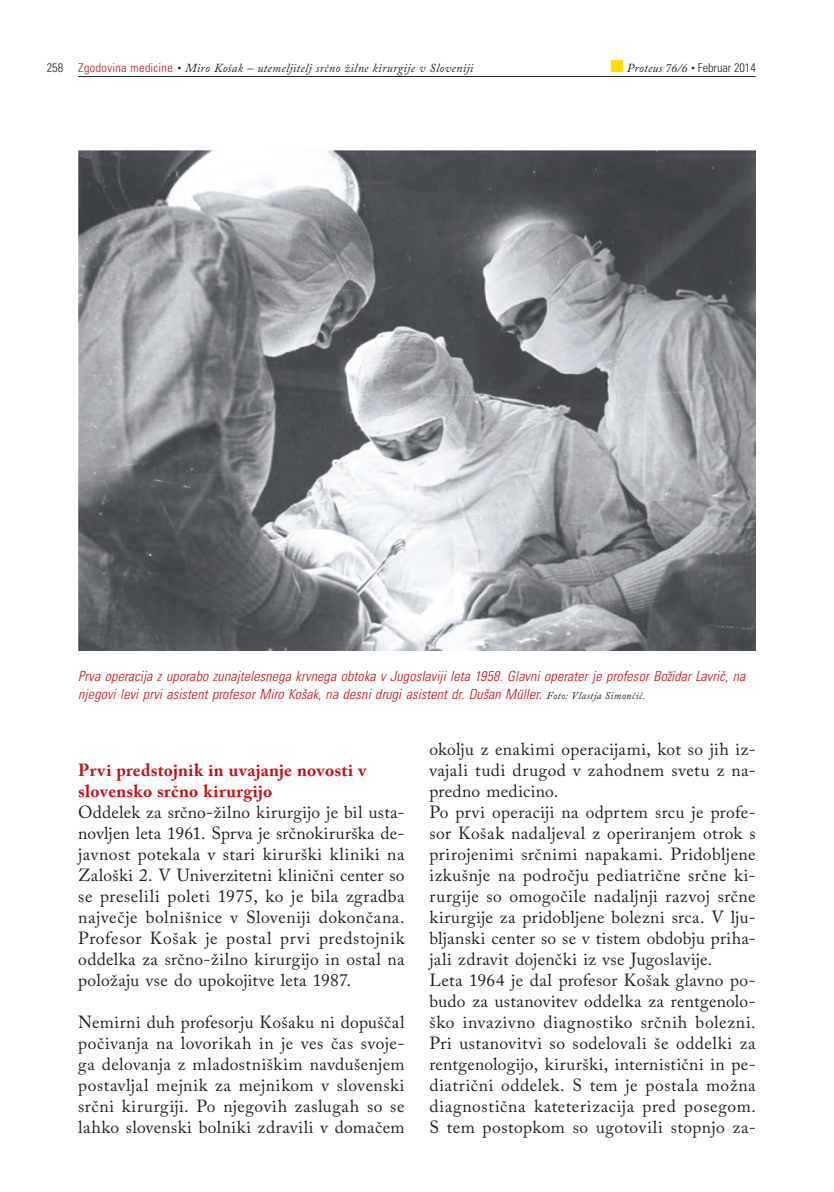
<style>
.page{position:relative;width:834px;height:1192px;background:#fff}
.page>*{position:absolute;margin:0;border:0;box-sizing:border-box;transform-origin:0 0}
.t1{font:17.5px/21px "Adobe Caslon Pro";letter-spacing:.025em;color:#231f20;text-align:justify}
.t2{font:700 17.5px/21px "Adobe Caslon Pro";letter-spacing:.015em;color:#c2121a}
.t3{font:italic 300 condensed 14px/17.8px "Univers";letter-spacing:.01em;color:#c2121a}
.t4{font:italic 12.25px "Adobe Caslon Pro";letter-spacing:.025em;color:#231f20}
.s1{font-family:"Univers";font-weight:300;font-style:normal;font-stretch:condensed}
.s2{font-family:"Univers";font-weight:300;font-style:normal;font-stretch:condensed;color:#c2121a}
.s3{color:#ffdc01}
.s4{font-family:"Adobe Caslon Pro";font-weight:400;font-stretch:normal;font-size:10.5px;color:#231f20}
</style>
<div class="page">
<hr style="left:78px;top:76px;width:677px;height:1px;background:#231f20">
<img style="left:78px;top:150px;width:677px;height:500px">
<p class="t4" style="left:47px;top:60px;width:428px"><span class="s1">258</span> <span class="s2">Zgodovina medicine</span> • Miro Košak – utemeljitelj srčno žilne kirurgije v Sloveniji</p>
<p class="t4" style="left:610px;top:60px;width:147px"><span class="s3">■</span> Proteus 76/6 • <span class="s1">Februar 2014</span></p>
<p class="t3" style="left:78px;top:667px;width:668px">Prva operacija z uporabo zunajtelesnega krvnega obtoka v Jugoslaviji leta 1958. Glavni operater je profesor Božidar LavriË, na njegovi levi prvi asistent profesor Miro Košak, na desni drugi asistent dr. Dušan Müller. <span class="s4">Foto: Vlastja Simončič.</span></p>
<p class="t2" style="left:78px;top:759px;width:290px">Prvi predstojnik in uvajanje novosti v slovensko srčno kirurgijo</p>
<p class="t1" style="left:78px;top:801px;width:328px">Oddelek za srčno-žilno kirurgijo je bil usta&shy;novljen leta 1961. Sprva je srčnokirurška de&shy;javnost potekala v stari kirurški kliniki na Zaloški 2. V Univerzitetni klinični center so se preselili poleti 1975, ko je bila zgradba največje bolnišnice v Sloveniji dokončana.<br>Profesor Košak je postal prvi predstojnik oddelka za srčno-žilno kirurgijo in ostal na položaju vse do upokojitve leta 1987.</p>
<p class="t1" style="left:78px;top:1011px;width:328px">Nemirni duh profesorju Košaku ni dopuščal počivanja na lovorikah in je ves čas svoje&shy;ga delovanja z mladostniškim navdušenjem postavljal mejnik za mejnikom v slovenski srčni kirurgiji. Po njegovih zaslugah so se lahko slovenski bolniki zdravili v domačem</p>
<p class="t1" style="left:429px;top:738px;width:328px;text-align:left">okolju z enakimi operacijami, kot so jih iz&shy;vajali tudi drugod v zahodnem svetu z na&shy;predno medicino.<br>Po prvi operaciji na odprtem srcu je profe&shy;sor Košak nadaljeval z operiranjem otrok s prirojenimi srčnimi napakami. Pridobljene izkušnje na področju pediatrične srčne ki&shy;rurgije so omogočile nadaljnji razvoj srčne kirurgije za pridobljene bolezni srca. V lju&shy;bljanski center so se v tistem obdobju priha&shy;jali zdravit dojenčki iz vse Jugoslavije.<br>Leta 1964 je dal profesor Košak glavno po&shy;budo za ustanovitev oddelka za rentgenolo&shy;ško invazivno diagnostiko srčnih bolezni.<br>Pri ustanovitvi so sodelovali še oddelki za rentgenologijo, kirurški, internistični in pe&shy;diatrični oddelek. S tem je postala možna diagnostična kateterizacija pred posegom.<br>S tem postopkom so ugotovili stopnjo za-</p>
</div>
